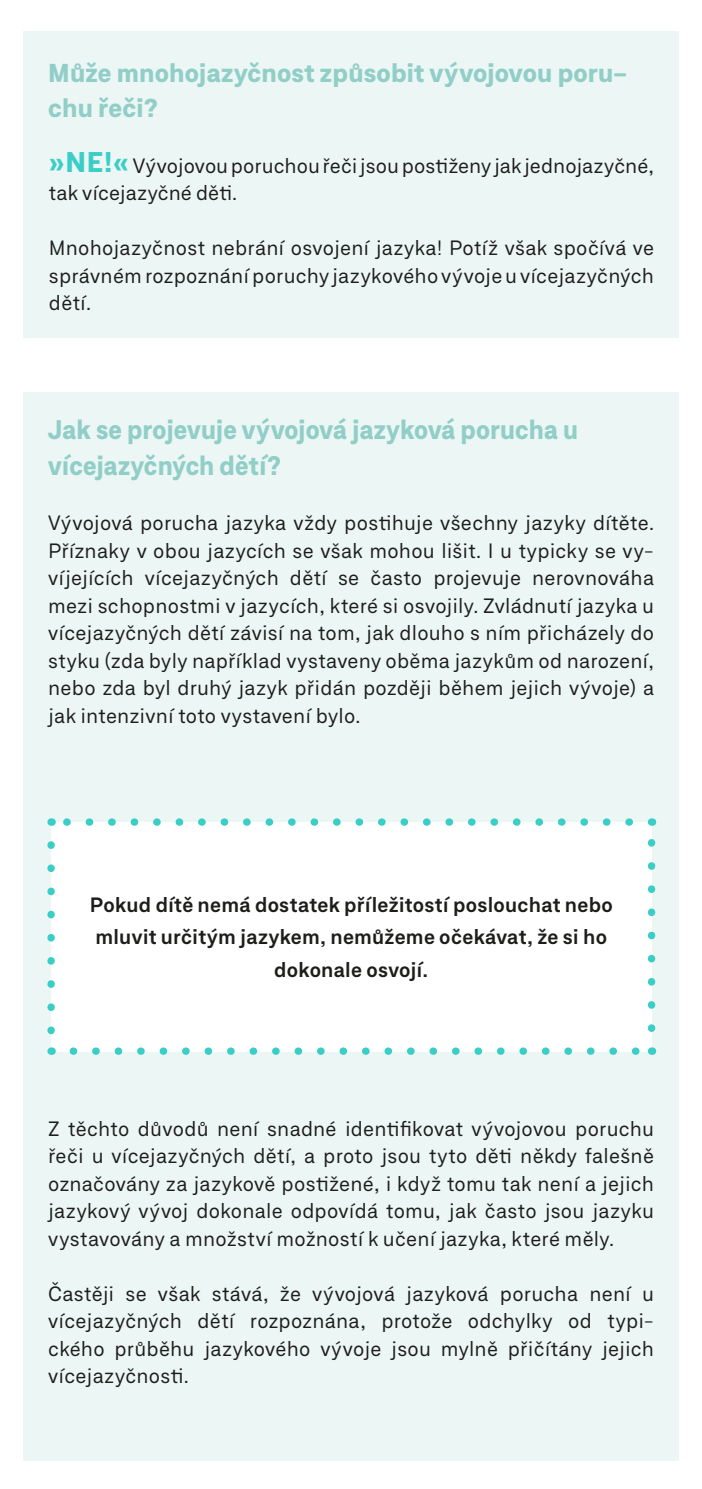
<style>
.page{position:relative;width:702px;height:1489px;background:#fff}
.page>*{position:absolute;margin:0;border:0;box-sizing:border-box;transform-origin:0 0}
.t1{font:800 26px/36.2px "Neufile Grotesk";letter-spacing:.005em;color:#91cec7;scale:.95 1}
.t2{font:800 25px/35px "Neufile Grotesk";letter-spacing:.005em;color:#91cec7}
.t3{font:20px/27.5px "Neufile Grotesk";letter-spacing:.01em;color:#1d1d1b;text-align:justify}
.t4{font:600 20px/32.5px "Neufile Grotesk";letter-spacing:.015em;color:#1d1d1b;text-align:center}
.s1{font-weight:800;font-size:27.5px;color:#3acec7}
</style>
<div class="page">
<div style="left:23px;top:31px;width:655px;height:307px;background:#ebf6f5"></div>
<div style="left:23px;top:393px;width:655px;height:1067px;background:#ebf6f5"></div>
<div style="left:51px;top:822px;width:600px;height:229px;background:#fff"></div>
<svg style="left:47px;top:845px;width:8px;height:190px"></svg>
<svg style="left:73px;top:1047px;width:567px;height:7px"></svg>
<svg style="left:647px;top:833px;width:8px;height:195px"></svg>
<svg style="left:63px;top:818px;width:566px;height:7px"></svg>
<p class="t2" style="left:48px;top:55px;width:580px">Může mnohojazyčnost způsobit vývojovou poru&shy;chu řeči?</p>
<p class="t3" style="left:49px;top:151px;width:606px"><span class="s1">»NE!«</span> Vývojovou poruchou řeči jsou postiženy jak jednojazyčné, tak vícejazyčné děti.</p>
<p class="t3" style="left:49px;top:234px;width:606px">Mnohojazyčnost nebrání osvojení jazyka! Potíž však spočívá ve správném rozpoznání poruchy jazykového vývoje u vícejazyčných dětí.</p>
<h1 class="t1" style="left:48px;top:411px;width:559px">Jak se projevuje vývojová jazyková porucha u vícejazyčných dětí?</h1>
<p class="t3" style="left:48px;top:509px;width:607px">Vývojová porucha jazyka vždy postihuje všechny jazyky dítěte.<br>Příznaky v obou jazycích se však mohou lišit. I u typicky se vy&shy;víjejících vícejazyčných dětí se často projevuje nerovnováha mezi schopnostmi v jazycích, které si osvojily. Zvládnutí jazyka u vícejazyčných dětí závisí na tom, jak dlouho s ním přicházely do styku (zda byly například vystaveny oběma jazykům od narození, nebo zda byl druhý jazyk přidán později během jejich vývoje) a jak intenzivní toto vystavení bylo.</p>
<p class="t4" style="left:90px;top:887px;width:524px">Pokud dítě nemá dostatek příležitostí poslouchat nebo mluvit určitým jazykem, nemůžeme očekávat, že si ho dokonale osvojí.</p>
<p class="t3" style="left:48px;top:1114px;width:607px">Z těchto důvodů není snadné identifikovat vývojovou poruchu řeči u vícejazyčných dětí, a proto jsou tyto děti někdy falešně označovány za jazykově postižené, i když tomu tak není a jejich jazykový vývoj dokonale odpovídá tomu, jak často jsou jazyku vystavovány a množství možností k učení jazyka, které měly.</p>
<p class="t3" style="left:48px;top:1279px;width:607px">Častěji se však stává, že vývojová jazyková porucha není u vícejazyčných dětí rozpoznána, protože odchylky od typi&shy;ckého průběhu jazykového vývoje jsou mylně přičítány jejich vícejazyčnosti.</p>
</div>
